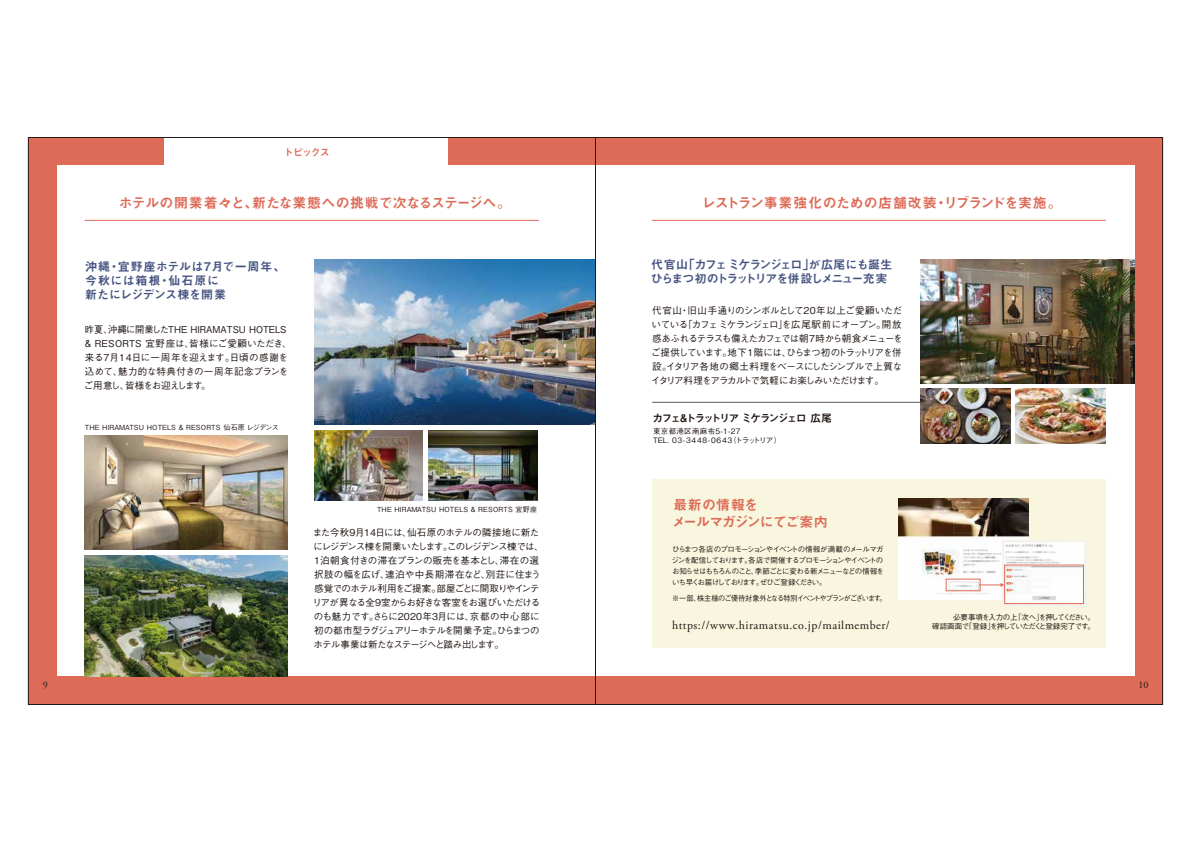
<style>
.page{position:relative;width:1191px;height:842px;background:#fff}
.page>*{position:absolute;margin:0;border:0;box-sizing:border-box;transform-origin:0 0}
.t1{font:14px "Midashi Go Pro MB31";letter-spacing:-.005em;color:#dd6b57}
.t2{font:14px "Midashi Go Pro MB31";letter-spacing:-.035em;color:#dd6b57}
.t3{font:14px/17px "Midashi Go Pro MB31";letter-spacing:-.055em;color:#dd6b57}
.t4{font:12px/14px "Midashi Go Pro MB31";letter-spacing:-.1em;color:#485583}
.t5{font:12px/14px "Midashi Go Pro MB31";letter-spacing:.025em;color:#485583}
.t6{font:12px "Adobe Garamond Pro";letter-spacing:.04em;color:#221815}
.t7{font:10.5px "Midashi Go Pro MB31";letter-spacing:-.14em;color:#221815}
.t8{font:10px "Midashi Go Pro MB31";letter-spacing:-.095em;color:#dd6b57}
.t9{font:10px "Adobe Garamond";color:#221815}
.t10{font:500 9.5px/14px "Gothic BBB Pro";letter-spacing:-.04em;color:#221815}
.t11{font:500 9.5px/14px "Gothic BBB Pro";color:#221815}
.t12{font:500 7.5px/11px "Gothic BBB Pro";letter-spacing:-.105em;color:#221815;text-align:justify}
.t13{font:500 7.5px/9px "Gothic BBB Pro";letter-spacing:.04em;color:#221815}
.t14{font:500 7.5px "Gothic BBB Pro";letter-spacing:-.125em;color:#221815;scale:.95 1}
.t15{font:500 7px "Gothic BBB Pro";letter-spacing:.02em;color:#221815}
</style>
<div class="page">
<div style="left:28px;top:137px;width:567px;height:567px;background:#dd6b57"></div>
<div style="left:595px;top:137px;width:567px;height:567px;background:#dd6b57"></div>
<div style="left:57px;top:166px;width:1077px;height:510px;background:#fff"></div>
<div style="left:164px;top:137px;width:283px;height:29px;background:#fff"></div>
<img style="left:314px;top:259px;width:279px;height:165px">
<hr style="left:652px;top:220px;width:454px;height:1px;background:#dd6b57">
<hr style="left:85px;top:220px;width:454px;height:1px;background:#dd6b57">
<div style="left:652px;top:479px;width:454px;height:169px;background:#f8f6de"></div>
<img style="left:898px;top:498px;width:130px;height:101px">
<svg style="left:1001px;top:540px;width:85px;height:66px"></svg>
<img style="left:1004px;top:543px;width:79px;height:59px">
<div style="left:1004px;top:565px;width:79px;height:39px;border:1px solid #dd6b57"></div>
<hr style="left:652px;top:402px;width:300px;height:1px;background:#595757">
<div style="left:945px;top:579px;width:35px;height:12px;border:1px solid #dd6b57"></div>
<svg style="left:979px;top:583px;width:25px;height:4px"></svg>
<img style="left:920px;top:259px;width:214px;height:124px">
<img style="left:920px;top:389px;width:90px;height:55px">
<img style="left:1016px;top:389px;width:90px;height:55px">
<img style="left:314px;top:430px;width:109px;height:70px">
<img style="left:428px;top:430px;width:109px;height:70px">
<img style="left:85px;top:436px;width:202px;height:114px">
<img style="left:85px;top:555px;width:202px;height:121px">
<p class="t8" style="left:283px;top:144px;width:48px">トピックス</p>
<h1 class="t1" style="left:119px;top:191px;width:393px">ホテルの開業着々と、新たな業態への挑戦で次なるステージへ。</h1>
<h1 class="t2" style="left:701px;top:191px;width:361px">レストラン事業強化のための店舗改装・リブランドを実施。</h1>
<p class="t5" style="left:85px;top:258px;width:202px">沖縄・宜野座ホテルは7月で一周年、今秋には箱根・仙石原に<br>新たにレジデンス棟を開業</p>
<p class="t11" style="left:84px;top:321px;width:209px">昨夏、沖縄に開業したTHE HIRAMATSU HOTELS &amp; RESORTS 宜野座は、皆様にご愛顧いただき、来る7月14日に一周年を迎えます。日頃の感謝を込めて、魅力的な特典付きの一周年記念プランをご用意し、皆様をお迎えします。</p>
<p class="t15" style="left:85px;top:422px;width:196px">THE HIRAMATSU HOTELS &amp; RESORTS 仙石原 レジデンス</p>
<p class="t15" style="left:377px;top:503px;width:162px">THE HIRAMATSU HOTELS &amp; RESORTS 宜野座</p>
<p class="t10" style="left:312px;top:524px;width:232px">また今秋9月14日には、仙石原のホテルの隣接地に新たにレジデンス棟を開業いたします。このレジデンス棟では、<br>1泊朝食付きの滞在プランの販売を基本とし、滞在の選択肢の幅を広げ、連泊や中長期滞在など、別荘に住まう感覚でのホテル利用をご提案。部屋ごとに間取りやインテリアが異なる全9室からお好きな客室をお選びいただけるのも魅力です。さらに2020年3月には、京都の中心部に初の都市型ラグジュアリーホテルを開業予定。ひらまつのホテル事業は新たなステージへと踏み出します。</p>
<p class="t4" style="left:651px;top:256px;width:243px">代官山「カフェ ミケランジェロ」が広尾にも誕生ひらまつ初のトラットリアを併設しメニュー充実</p>
<p class="t10" style="left:651px;top:303px;width:253px;text-align:justify">代官山・旧山手通りのシンボルとして20年以上ご愛顧いただいている「カフェ ミケランジェロ」を広尾駅前にオープン。開放感あふれるテラスも備えたカフェでは朝7時から朝食メニューをご提供しています。地下1階には、ひらまつ初のトラットリアを併設。イタリア各地の郷土料理をベースにしたシンプルで上質なイタリア料理をアラカルトで気軽にお楽しみいただけます。</p>
<p class="t7" style="left:652px;top:409px;width:181px">カフェ＆トラットリア ミケランジェロ 広尾</p>
<p class="t13" style="left:653px;top:426px;width:130px">東京都港区南麻布5-1-27<br>TEL. 03-3448-0643（トラットリア）</p>
<h1 class="t3" style="left:671px;top:495px;width:158px">最新の情報を<br>メールマガジンにてご案内</h1>
<p class="t12" style="left:671px;top:542px;width:214px">ひらまつ各店のプロモーションやイベントの情報が満載のメールマガジンを配信しております。各店で開催するプロモーションやイベントのお知らせはもちろんのこと、季節ごとに変わる新メニューなどの情報をいち早くお届けしております。ぜひご登録ください。　</p>
<p class="t14" style="left:672px;top:592px;width:227px">※一部、株主様のご優待対象外となる特別イベントやプランがございます。</p>
<p class="t6" style="left:672px;top:618px;width:219px">https://www.hiramatsu.co.jp/mailmember/</p>
<p class="t12" style="left:932px;top:612px;width:164px;line-height:9px;text-align:right">必要事項を入力の上「次へ」を押してください。<br>確認画面で「登録」を押していただくと登録完了です。</p>
<p class="t9" style="left:43px;top:680px;width:6px">9</p>
<p class="t9" style="left:1138px;top:680px;width:11px">10</p>
</div>
